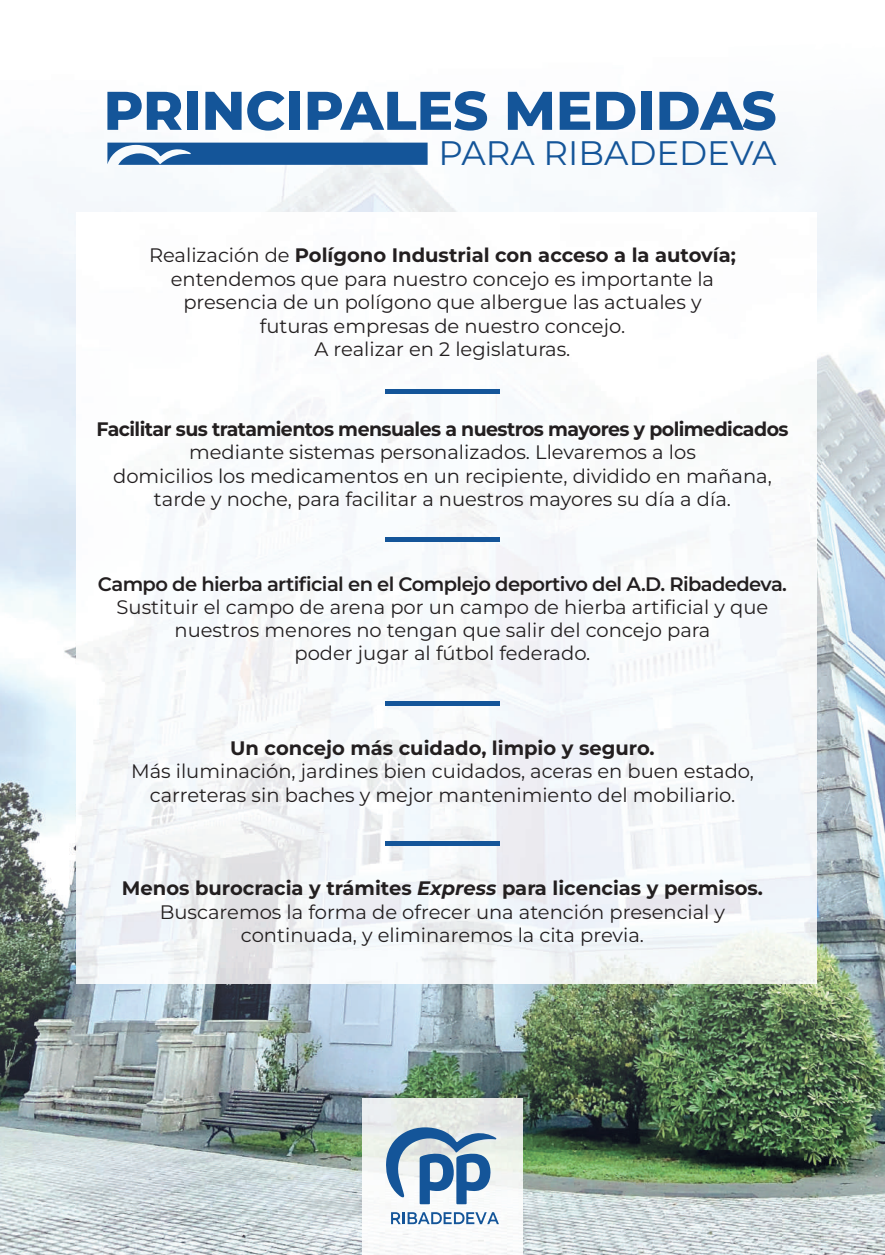
<style>
.page{position:relative;width:885px;height:1255px;background:#fff}
.page>*{position:absolute;margin:0;border:0;box-sizing:border-box;transform-origin:0 0}
.t1{font:800 54.3px "Montserrat";color:#145599}
.t2{font:33.9px "Montserrat";color:#145599}
.t3{font:19.5px/23.4px "Montserrat";color:#231f20;text-align:center}
.t4{font:700 19.5px "Montserrat";letter-spacing:-.03em;color:#231f20}
.t5{font:600 19.5px "Montserrat";letter-spacing:-.03em;color:#231f20}
.t6{font:700 19.5px "Montserrat";color:#231f20}
.s1{font-weight:700}
.s2{font-weight:700;font-style:italic}
</style>
<div class="page">
<img style="left:0;top:261px;width:103px;height:993px">
<img style="left:781px;top:261px;width:103px;height:993px">
<img style="left:103px;top:983px;width:261px;height:271px">
<img style="left:364px;top:983px;width:417px;height:167px">
<img style="left:522px;top:1150px;width:259px;height:104px">
<img style="left:77px;top:218px;width:739px;height:765px">
<img style="left:362px;top:1098px;width:160px;height:156px">
<svg style="left:107px;top:143px;width:320px;height:22px;background:#2b65a3"></svg>
<hr style="left:385px;top:389px;width:115px;height:4px;background:#145599">
<hr style="left:385px;top:537px;width:115px;height:4px;background:#145599">
<hr style="left:385px;top:701px;width:115px;height:4px;background:#145599">
<hr style="left:385px;top:841px;width:115px;height:4px;background:#145599">
<svg style="left:391px;top:1212px;width:108px;height:12px"></svg>
<svg style="left:386px;top:1127px;width:110px;height:77px"></svg>
<h1 class="t1" style="left:104px;top:74px;width:674px">PRINCIPALES MEDIDAS</h1>
<h2 class="t2" style="left:438px;top:130px;width:339px">PARA RIBADEDEVA</h2>
<p class="t3" style="left:149px;top:243px;width:588px">Realización de <span class="s1">Polígono Industrial con acceso a la autovía; </span>entendemos que para nuestro concejo es importante la presencia de un polígono que albergue las actuales y futuras empresas de nuestro concejo.<br>A realizar en 2 legislaturas.</p>
<p class="t4" style="left:96px;top:416px;width:693px">Facilitar sus tratamientos mensuales a nuestros mayores y polimedicados</p>
<p class="t3" style="left:113px;top:440px;width:660px">mediante sistemas personalizados. Llevaremos a los<br>domicilios los medicamentos en un recipiente, dividido en mañana, tarde y noche, para facilitar a nuestros mayores su día a día.</p>
<p class="t5" style="left:98px;top:571px;width:690px">Campo de hierba artificial en el Complejo deportivo del A.D. Ribadedeva.</p>
<p class="t3" style="left:117px;top:594px;width:653px">Sustituir el campo de arena por un campo de hierba artificial y que nuestros menores no tengan que salir del concejo para<br>poder jugar al fútbol federado.</p>
<p class="t6" style="left:230px;top:735px;width:426px">Un concejo más cuidado, limpio y seguro.</p>
<p class="t3" style="left:131px;top:759px;width:624px">Más iluminación, jardines bien cuidados, aceras en buen estado, carreteras sin baches y mejor mantenimiento del mobiliario.</p>
<p class="t3" style="left:122px;top:876px;width:642px"><span class="s1">Menos burocracia y trámites</span> <span class="s2">Express</span> <span class="s1">para licencias y permisos.<br></span>Buscaremos la forma de ofrecer una atención presencial y continuada, y eliminaremos la cita previa.</p>
</div>
